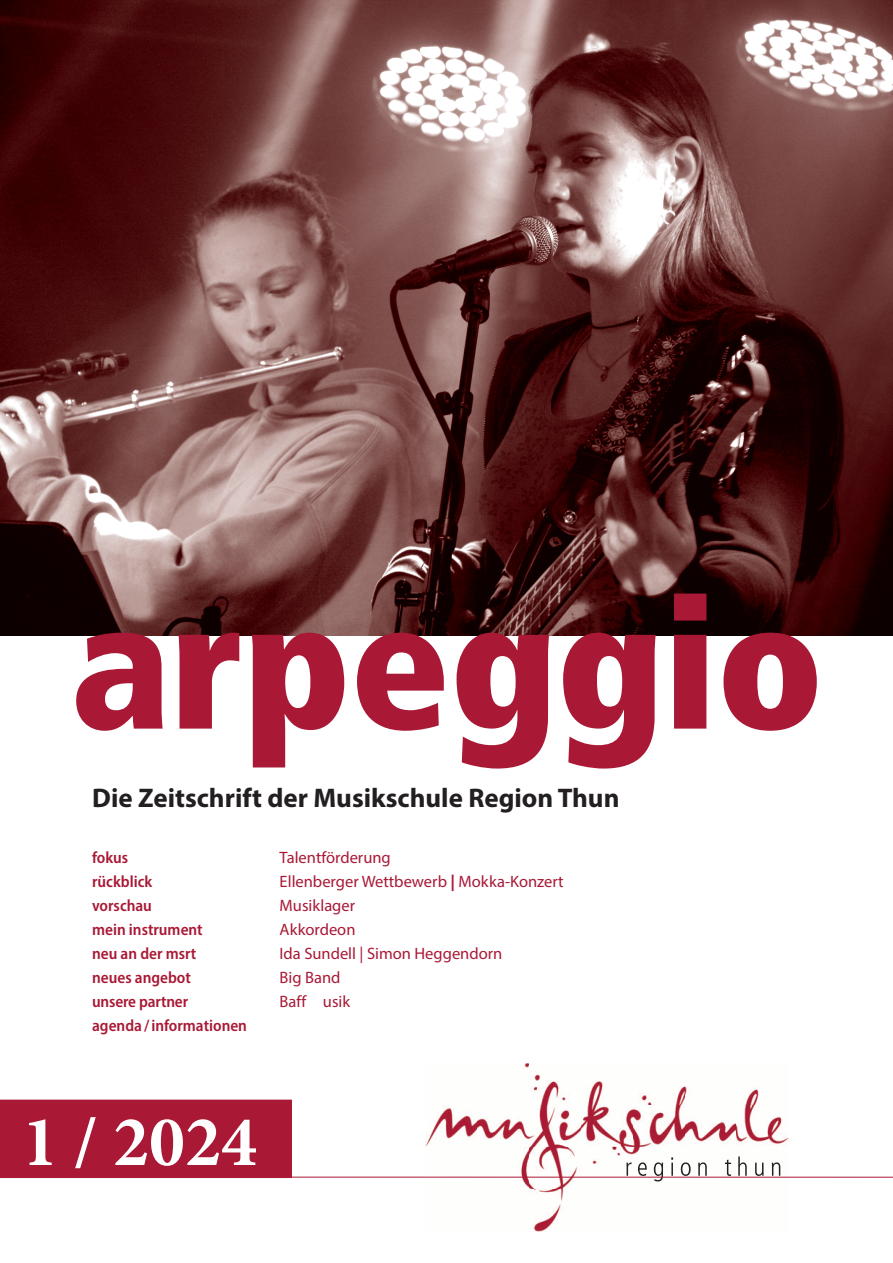
<style>
.page{position:relative;width:893px;height:1263px;background:#fff}
.page>*{position:absolute;margin:0;border:0;box-sizing:border-box;transform-origin:0 0}
.t1{font:700 72px "Minion Pro";color:#fff}
.t2{font:700 27px "Myriad Pro";color:#231f20}
.t3{font:16.5px "Myriad Pro";color:#a91935}
.t4{font:600 semi-condensed 16.5px "Myriad Pro";color:#a91935}
.s1{font-weight:700}
</style>
<div class="page">
<img style="left:0;top:0;width:893px;height:635px">
<img style="left:426px;top:1063px;width:363px;height:169px">
<svg style="left:626px;top:1162px;width:5px;height:14px"></svg>
<svg style="left:638px;top:1162px;width:9px;height:14px"></svg>
<svg style="left:654px;top:1162px;width:9px;height:19px"></svg>
<svg style="left:671px;top:1157px;width:2px;height:19px"></svg>
<svg style="left:681px;top:1162px;width:10px;height:14px"></svg>
<svg style="left:698px;top:1162px;width:9px;height:14px"></svg>
<svg style="left:725px;top:1159px;width:6px;height:17px"></svg>
<svg style="left:738px;top:1156px;width:9px;height:20px"></svg>
<svg style="left:755px;top:1162px;width:9px;height:14px"></svg>
<svg style="left:772px;top:1162px;width:8px;height:14px"></svg>
<svg style="left:76px;top:594px;width:741px;height:174px"></svg>
<div style="left:0;top:1099px;width:292px;height:79px;background:#a91935"></div>
<hr style="left:292px;top:1177px;width:601px;height:1px;background:#a91935">
<h2 class="t2" style="left:92px;top:780px;width:529px">Die Zeitschrift der Musikschule Region Thun</h2>
<p class="t4" style="left:92px;top:847px;width:38px">fokus</p>
<p class="t3" style="left:280px;top:848px;width:113px">Talentförderung</p>
<p class="t4" style="left:92px;top:871px;width:62px">rückblick</p>
<p class="t3" style="left:280px;top:872px;width:286px">Ellenberger Wettbewerb <span class="s1">|</span> Mokka-Konzert</p>
<p class="t4" style="left:92px;top:895px;width:61px">vorschau</p>
<p class="t3" style="left:280px;top:896px;width:77px">Musiklager</p>
<p class="t4" style="left:92px;top:919px;width:112px">mein instrument</p>
<p class="t3" style="left:280px;top:920px;width:77px">Akkordeon</p>
<p class="t4" style="left:92px;top:943px;width:106px">neu an der msrt</p>
<p class="t3" style="left:280px;top:944px;width:224px">Ida Sundell | Simon Heggendorn</p>
<p class="t4" style="left:92px;top:967px;width:100px">neues angebot</p>
<p class="t3" style="left:280px;top:968px;width:62px">Big Band</p>
<p class="t4" style="left:92px;top:991px;width:97px">unsere partner</p>
<p class="t3" style="left:280px;top:992px;width:72px">Baff usik</p>
<p class="t4" style="left:92px;top:1015px;width:156px">agenda / informationen</p>
<h1 class="t1" style="left:22px;top:1091px;width:236px">1 / 2024</h1>
</div>
